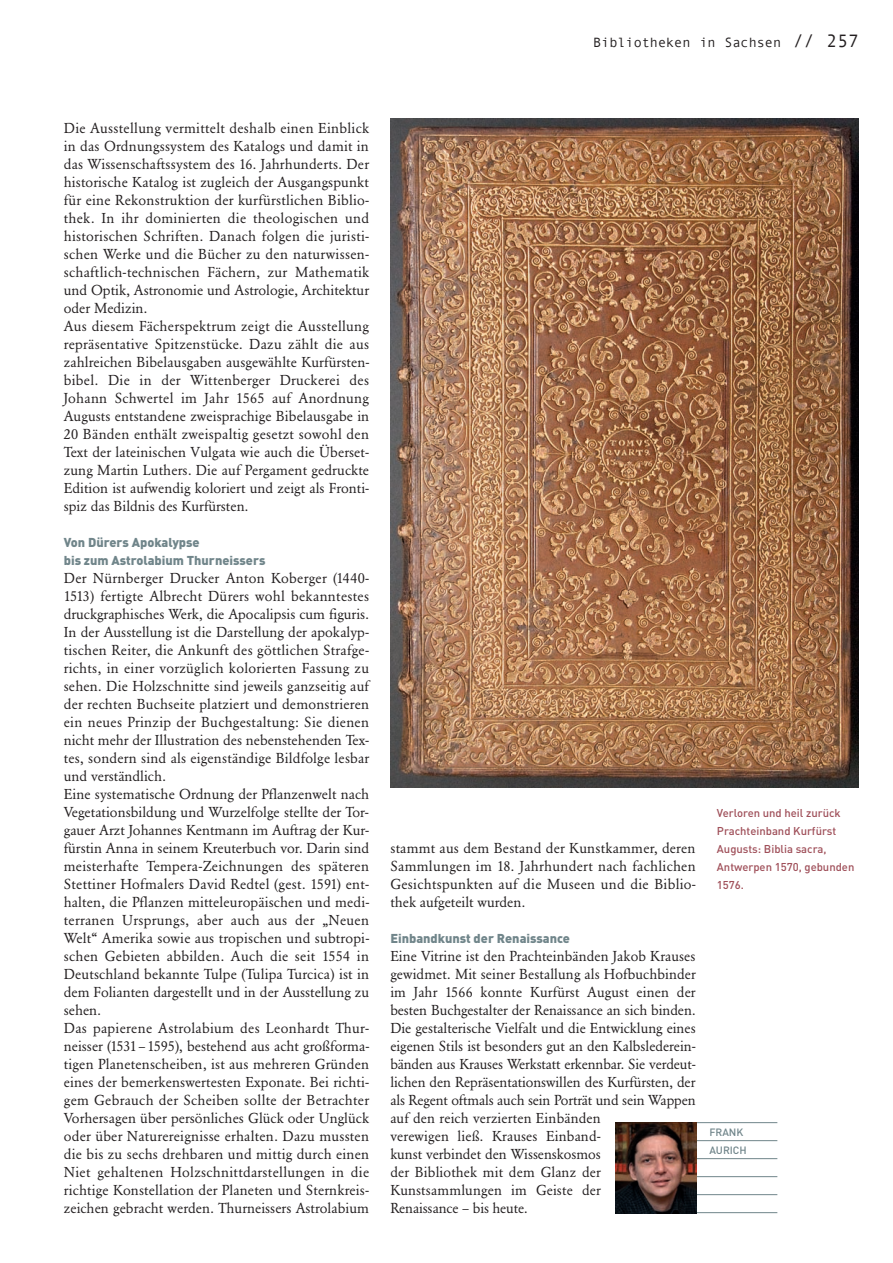
<style>
.page{position:relative;width:893px;height:1263px;background:#fff}
.page>*{position:absolute;margin:0;border:0;box-sizing:border-box;transform-origin:0 0}
.t1{font:14.25px/18px "Garamond BQ";letter-spacing:.01em;color:#231f20}
.t2{font:13.5px "Andale Mono";color:#231f20}
.t3{font:900 12.75px/18px "DIN";color:#70858a}
.t4{font:500 11.25px/18px "DIN";color:#9f4f59}
.t5{font:500 10.5px/18px "DIN";color:#70858a}
.s1{font-size:18px}
</style>
<div class="page">
<img style="left:390px;top:118px;width:469px;height:670px">
<hr style="left:697px;top:1122px;width:80px;height:1px;background:#70858a">
<hr style="left:697px;top:1140px;width:80px;height:1px;background:#70858a">
<hr style="left:697px;top:1158px;width:80px;height:1px;background:#70858a">
<hr style="left:697px;top:1176px;width:80px;height:1px;background:#70858a">
<hr style="left:697px;top:1194px;width:80px;height:1px;background:#70858a">
<hr style="left:697px;top:1212px;width:80px;height:1px;background:#70858a">
<img style="left:616px;top:1122px;width:81px;height:91px">
<p class="t2" style="left:593px;top:34px;width:267px">Bibliotheken in Sachsen <span class="s1">// 257</span></p>
<p class="t1" style="left:64px;top:119px;width:307px">Die Ausstellung vermittelt deshalb einen Einblick in das Ordnungssystem des Katalogs und damit in das Wissenschaftssystem des 16. Jahrhunderts. Der historische Katalog ist zugleich der Ausgangspunkt für eine Rekonstruktion der kurfürstlichen Biblio&shy;thek. In ihr dominierten die theologischen und historischen Schriften. Danach folgen die juristi&shy;schen Werke und die Bücher zu den naturwissen&shy;schaftlich-technischen Fächern, zur Mathematik und Optik, Astronomie und Astrologie, Architektur oder Medizin.<br>Aus diesem Fächerspektrum zeigt die Ausstellung repräsentative Spitzenstücke. Dazu zählt die aus zahlreichen Bibelausgaben ausgewählte Kurfürsten&shy;bibel. Die in der Wittenberger Druckerei des Johann Schwertel im Jahr 1565 auf Anordnung Augusts entstandene zweisprachige Bibelausgabe in 20 Bänden enthält zweispaltig gesetzt sowohl den Text der lateinischen Vulgata wie auch die Überset&shy;zung Martin Luthers. Die auf Pergament gedruckte Edition ist aufwendig koloriert und zeigt als Fronti&shy;spiz das Bildnis des Kurfürsten.</p>
<p class="t3" style="left:64px;top:534px;width:203px">Von Dürers Apokalypse<br>bis zum Astrolabium Thurneissers</p>
<p class="t1" style="left:64px;top:569px;width:307px">Der Nürnberger Drucker Anton Koberger (1440- 1513) fertigte Albrecht Dürers wohl bekanntestes druckgraphisches Werk, die Apocalipsis cum figuris.<br>In der Ausstellung ist die Darstellung der apokalyp&shy;tischen Reiter, die Ankunft des göttlichen Strafge&shy;richts, in einer vorzüglich kolorierten Fassung zu sehen. Die Holzschnitte sind jeweils ganzseitig auf der rechten Buchseite platziert und demonstrieren ein neues Prinzip der Buchgestaltung: Sie dienen nicht mehr der Illustration des nebenstehenden Tex&shy;tes, sondern sind als eigenständige Bildfolge lesbar und verständlich.<br>Eine systematische Ordnung der Pflanzenwelt nach Vegetationsbildung und Wurzelfolge stellte der Tor&shy;gauer Arzt Johannes Kentmann im Auftrag der Kur&shy;fürstin Anna in seinem Kreuterbuch vor. Darin sind meisterhafte Tempera-Zeichnungen des späteren Stettiner Hofmalers David Redtel (gest. 1591) ent&shy;halten, die Pflanzen mitteleuropäischen und medi&shy;terranen Ursprungs, aber auch aus der „Neuen Welt“ Amerika sowie aus tropischen und subtropi&shy;schen Gebieten abbilden. Auch die seit 1554 in Deutschland bekannte Tulpe (Tulipa Turcica) ist in dem Folianten dargestellt und in der Ausstellung zu sehen.<br>Das papierene Astrolabium des Leonhardt Thur&shy;neisser (1531 –1595), bestehend aus acht großforma&shy;tigen Planetenscheiben, ist aus mehreren Gründen eines der bemerkenswertesten Exponate. Bei richti&shy;gem Gebrauch der Scheiben sollte der Betrachter Vorhersagen über persönliches Glück oder Unglück oder über Naturereignisse erhalten. Dazu mussten die bis zu sechs drehbaren und mittig durch einen Niet gehaltenen Holzschnittdarstellungen in die richtige Konstellation der Planeten und Sternkreis&shy;zeichen gebracht werden. Thurneissers Astrolabium</p>
<p class="t1" style="left:390px;top:839px;width:307px;text-align:justify">stammt aus dem Bestand der Kunstkammer, deren Sammlungen im 18. Jahrhundert nach fachlichen Gesichtspunkten auf die Museen und die Biblio&shy;thek aufgeteilt wurden.</p>
<p class="t3" style="left:390px;top:930px;width:181px">Einbandkunst der Renaissance</p>
<p class="t1" style="left:390px;top:947px;width:307px">Eine Vitrine ist den Prachteinbänden Jakob Krauses gewidmet. Mit seiner Bestallung als Hofbuchbinder im Jahr 1566 konnte Kurfürst August einen der besten Buchgestalter der Renaissance an sich binden.<br>Die gestalterische Vielfalt und die Entwicklung eines eigenen Stils ist besonders gut an den Kalbslederein&shy;bänden aus Krauses Werkstatt erkennbar. Sie verdeut&shy;lichen den Repräsentationswillen des Kurfürsten, der als Regent oftmals auch sein Porträt und sein Wappen auf den reich verzierten Einbänden<br>verewigen ließ. Krau ses Einband-<br>kunst verbindet den Wiss enskosmos<br>der Bibliothek mit dem Glanz der Kunstsammlungen im Geiste der<br>Renaissance – bis heute.</p>
<p class="t4" style="left:717px;top:805px;width:139px">Verloren und heil zurück<br>Prachteinband Kurfürst<br>Augusts: Biblia sacra,<br>Antwerpen 1570, gebunden<br>1576.</p>
<p class="t5" style="left:709px;top:1124px;width:39px">FRANK<br>AURICH</p>
</div>
